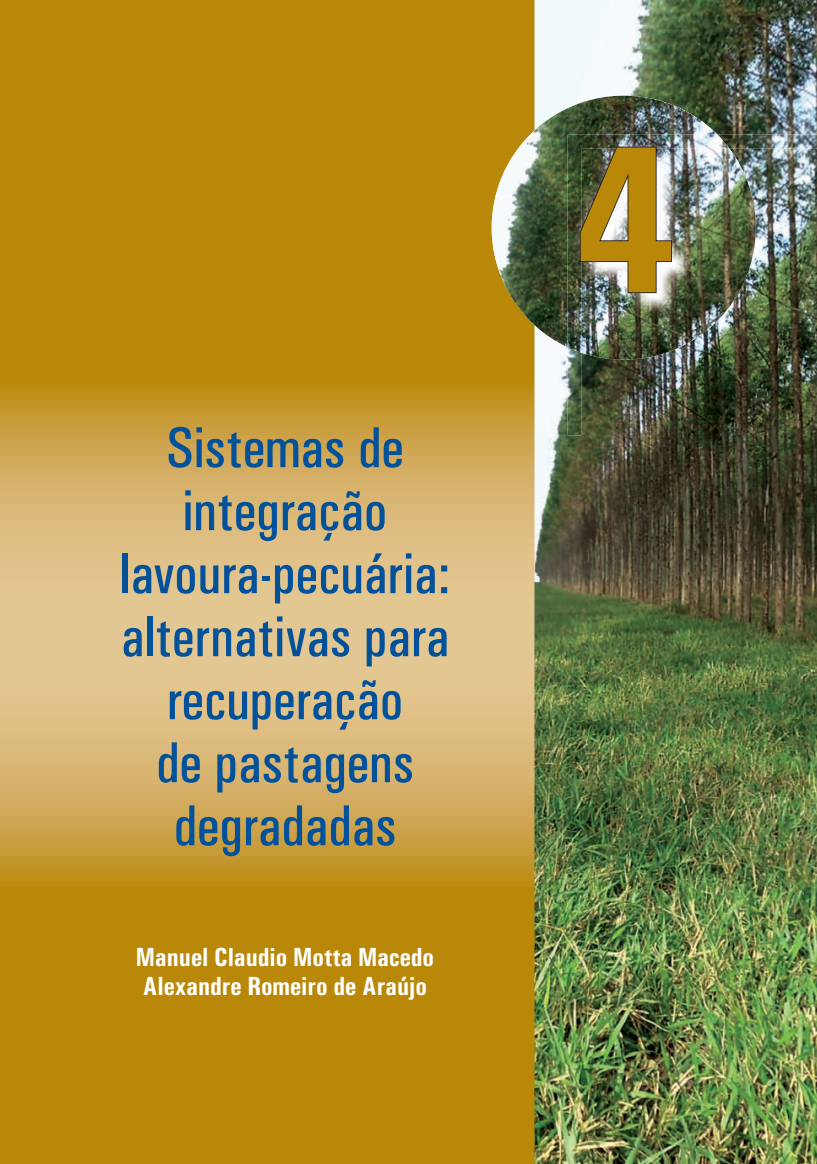
<style>
.page{position:relative;width:817px;height:1164px;background:#fff}
.page>*{position:absolute;margin:0;border:0;box-sizing:border-box;transform-origin:0 0}
.t1{font:700 condensed 210px "Univers";color:#ba8808}
.t2{font:57.75px/63px "Univers Condensed";color:#01519b;text-align:center}
.t3{font:700 condensed 26.25px/28.9px "Univers";color:#fff}
</style>
<div class="page">
<div style="left:0;top:0;width:547px;height:1164px;background:#ba8808"></div>
<svg style="left:0;top:389px;width:534px;height:494px;background:#d7b36c"></svg>
<img style="left:534px;top:0;width:282px;height:1164px">
<img style="left:491px;top:96px;width:264px;height:264px;border-radius:50%">
<img style="left:492px;top:96px;width:128px;height:118px">
<img style="left:581px;top:435px;width:235px;height:11px">
<img style="left:567px;top:135px;width:249px;height:300px">
<img style="left:567px;top:135px;width:162px;height:218px">
<img style="left:581px;top:149px;width:174px;height:211px">
<img style="left:579px;top:146px;width:93px;height:148px">
<p class="t2" style="left:120px;top:421px;width:332px">Sistemas de integração lavoura-pecuária: alternativas para recuperação<br>de pastagens degradadas</p>
<p class="t3" style="left:136px;top:945px;width:300px">Manuel Claudio Motta Macedo<br>Alexandre Romeiro de Araújo</p>
<h1 class="t1" style="left:574px;top:147px;width:102px">4</h1>
</div>
